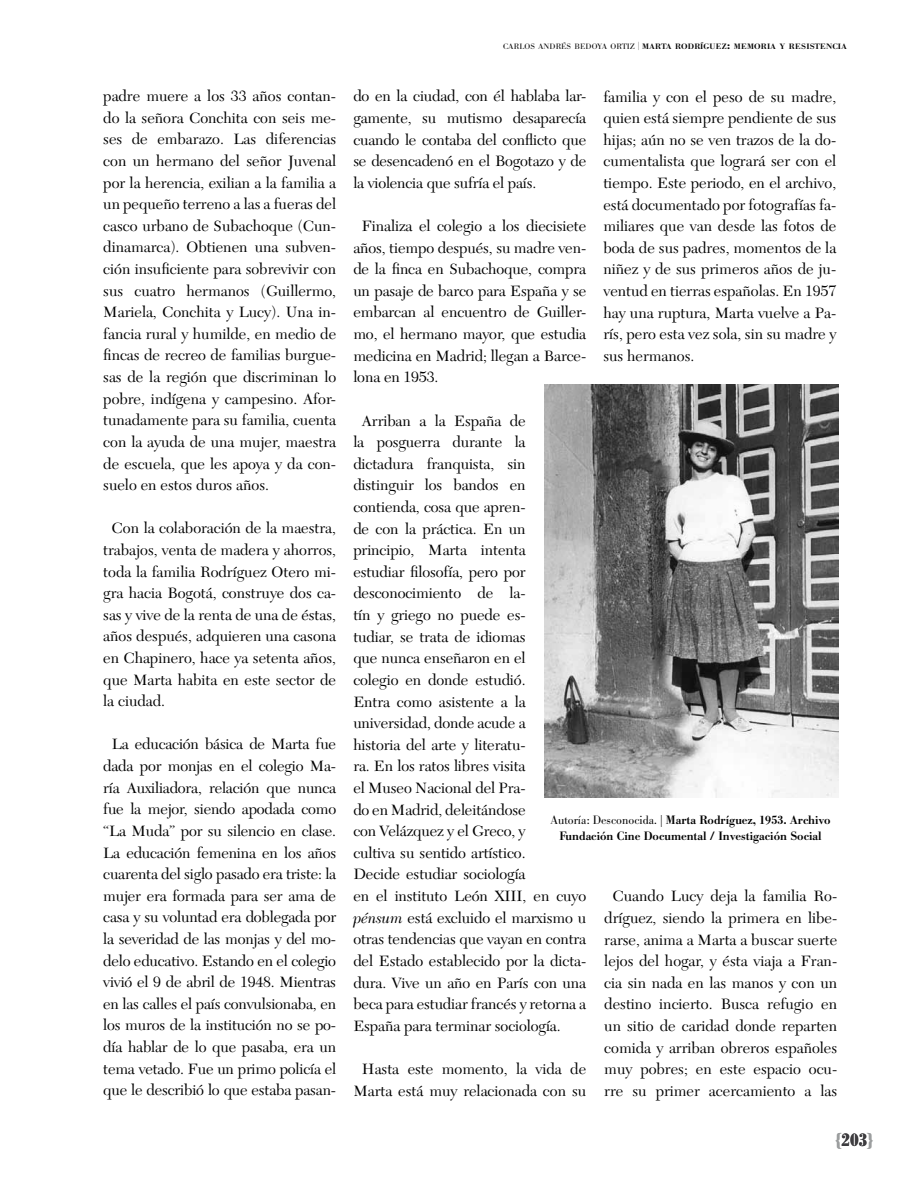
<style>
.page{position:relative;width:915px;height:1191px;background:#fff}
.page>*{position:absolute;margin:0;border:0;box-sizing:border-box;transform-origin:0 0}
.t1{font:700 condensed 18px "Bodoni BE";color:#3e3d40}
.t2{font:15.6px/21.6px "New Caledonia";letter-spacing:-.005em;color:#000;text-align:justify}
.t3{font:500 12px/16.5px "Bodoni BE";color:#000;text-align:center}
.t4{font:500 7.8px "Bodoni BE";letter-spacing:.02em;color:#000;scale:1.09 1}
.s1{font-weight:300}
.s2{font-weight:300;font-size:8.25px}
.s3{font-size:11.1px}
.s4{font-style:italic}
.s5{color:#9c9e9f}
</style>
<div class="page">
<img style="left:544px;top:384px;width:294px;height:414px">
<p class="t2" style="left:103px;top:85px;width:234px">padre muere a los 33 años contan&shy;do la señora Conchita con seis me&shy;ses de embarazo. Las diferencias con un hermano del señor Juvenal por la herencia, exilian a la familia a un pequeño terreno a las a fueras del casco urbano de Subachoque (Cun&shy;dinamarca). Obtienen una subven&shy;ción insuficiente para sobrevivir con sus cuatro hermanos (Guillermo, Mariela, Conchita y Lucy). Una in&shy;fancia rural y humilde, en medio de fincas de recreo de familias burgue&shy;sas de la región que discriminan lo pobre, indígena y campesino. Afor&shy;tunadamente para su familia, cuenta con la ayuda de una mujer, maestra de escuela, que les apoya y da con&shy;suelo en estos duros años.</p>
<p class="t2" style="left:103px;top:518px;width:234px;text-indent:9px">Con la colaboración de la maestra, trabajos, venta de madera y ahorros, toda la familia Rodríguez Otero mi&shy;gra hacia Bogotá, construye dos ca&shy;sas y vive de la renta de una de éstas, años después, adquieren una casona en Chapinero, hace ya setenta años, que Marta habita en este sector de la ciudad.</p>
<p class="t2" style="left:103px;top:734px;width:234px;text-align:center">La educación básica de Marta fue dada por monjas en el colegio Ma&shy;ría Auxiliadora, relación que nunca fue la mejor, siendo apodada como “La Muda” por su silencio en clase.<br>La educación femenina en los años cuarenta del siglo pasado era triste: la mujer era formada para ser ama de casa y su voluntad era doblegada por la severidad de las monjas y del mo&shy;delo educativo. Estando en el colegio vivió el 9 de abril de 1948. Mientras en las calles el país convulsionaba, en los muros de la institución no se po&shy;día hablar de lo que pasaba, era un tema vetado. Fue un primo policía el que le describió lo que estaba pasan-</p>
<p class="t4" style="left:503px;top:42px;width:317px"><span class="s1">CARLOS ANDRÉS BEDOYA ORTIZ</span> <span class="s2">|</span> MARTA RODRÍGUEZ<span class="s3">:</span> MEMORIA Y RESISTENCIA</p>
<p class="t2" style="left:353px;top:86px;width:234px">do en la ciudad, con él hablaba lar&shy;gamente, su mutismo desaparecía cuando le contaba del conflicto que se desencadenó en el Bogotazo y de la violencia que sufría el país.</p>
<p class="t2" style="left:353px;top:215px;width:234px;text-indent:9px">Finaliza el colegio a los diecisiete años, tiempo después, su madre ven&shy;de la finca en Subachoque, compra un pasaje de barco para España y se embarcan al encuentro de Guiller&shy;mo, el hermano mayor, que estudia medicina en Madrid; llegan a Barce&shy;lona en 1953.</p>
<p class="t2" style="left:353px;top:410px;width:234px;text-align:left;text-indent:9px">Arriban a la España de<br>la posguerra durante la dictadura franquista, sin distinguir los bandos en contienda, cosa que apren-<br>de con la práctica. En un principio, Marta intenta<br>estudiar filosofía, pero por desconocimiento de la-<br>tín y griego no puede es-<br>tudiar, se trata de idiomas<br>que nunca enseñaron en el<br>colegio en donde estudió.<br>Entra como asistente a la universidad, donde acude a<br>historia del arte y literatu-<br>ra. En los ratos libres visita<br>el Museo Nacional del Pra-<br>do en Madrid, deleitándose<br>con Velázquez y el Greco, y<br>cultiva su sentido artístico.<br>Decide estudiar sociología<br>en el instituto León XIII, en cuyo <span class="s4">pénsum</span> está excluido el marxismo u otras tendencias que vayan en contra del Estado establecido por la dicta&shy;dura. Vive un año en París con una beca para estudiar francés y retorna a<br>España para terminar sociología.</p>
<p class="t2" style="left:353px;top:1058px;width:234px;text-align:center">Hasta este momento, la vida de<br>Marta está muy relacionada con su</p>
<p class="t2" style="left:603px;top:86px;width:234px">familia y con el peso de su madre, quien está siempre pendiente de sus hijas; aún no se ven trazos de la do&shy;cumentalista que logrará ser con el tiempo. Este periodo, en el archivo, está documentado por fotografías fa&shy;miliares que van desde las fotos de boda de sus padres, momentos de la niñez y de sus primeros años de ju&shy;ventud en tierras españolas. En 1957 hay una ruptura, Marta vuelve a Pa&shy;rís, pero esta vez sola, sin su madre y sus hermanos.</p>
<p class="t3" style="left:550px;top:812px;width:281px"><span class="s1">Autoría: Desconocida. |</span> Marta Rodríguez, 1953. Archivo<br>Fundación Cine Documental / Investigación Social</p>
<p class="t2" style="left:604px;top:885px;width:234px;text-align:center">Cuando Lucy deja la familia Ro&shy;dríguez, siendo la primera en libe&shy;rarse, anima a Marta a buscar suerte lejos del hogar, y ésta viaja a Fran&shy;cia sin nada en las manos y con un destino incierto. Busca refugio en un sitio de caridad donde reparten comida y arriban obreros españoles muy pobres; en este espacio ocu&shy;rre su primer acercamiento a las</p>
<p class="t1" style="left:834px;top:1129px;width:40px"><span class="s5">{</span>203<span class="s5">}</span></p>
</div>
